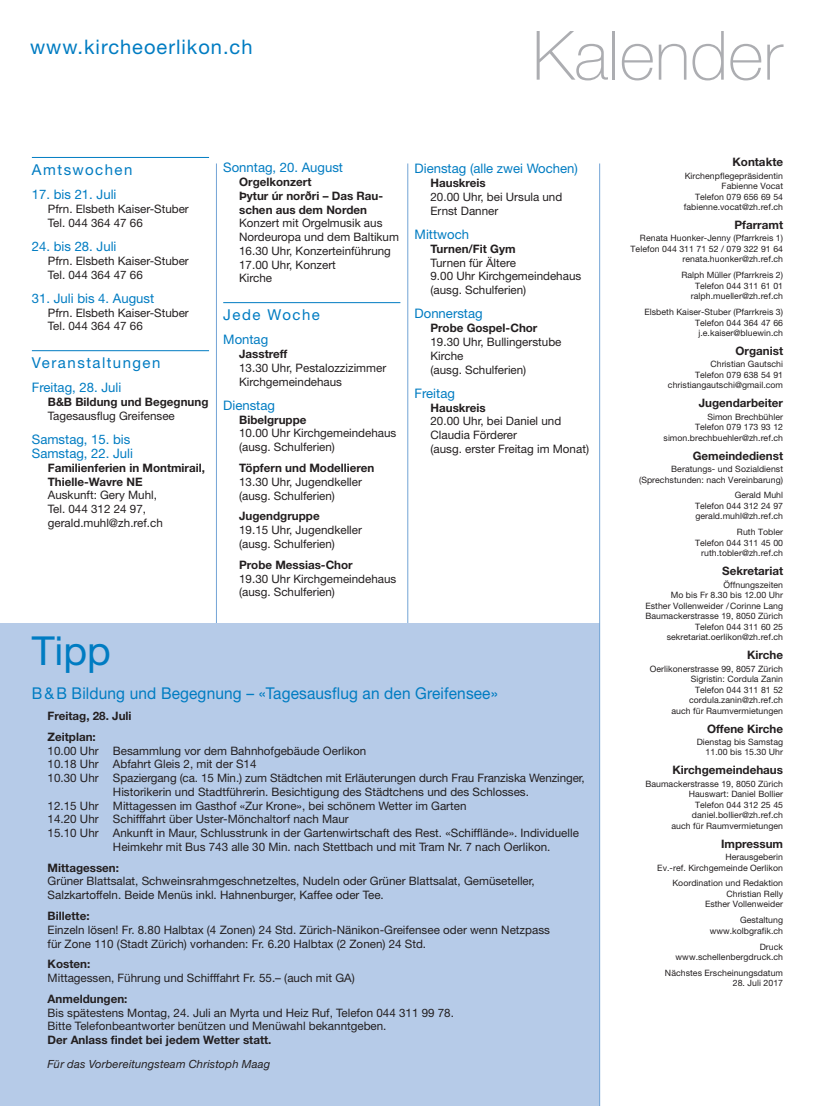
<style>
.page{position:relative;width:815px;height:1106px;background:#fff}
.page>*{position:absolute;margin:0;border:0;box-sizing:border-box;transform-origin:0 0}
.t1{font:100 68.12px "Helvetica Neue LT Std";color:#acadb1}
.t2{font:40px "Helvetica Neue LT Std";color:#007cc2}
.t3{font:20px "Helvetica Neue LT Std";letter-spacing:.05em;color:#007cc2}
.t4{font:16.25px "Helvetica Neue LT Std";letter-spacing:.01em;color:#007cc2;scale:.95 1}
.t5{font:15px "Helvetica Neue LT Std";letter-spacing:.1em;color:#007cc2}
.t6{font:13.12px/13.8px "Helvetica Neue LT Std";color:#007cc2}
.t7{font:11.62px/13.8px "Helvetica Neue LT Std";color:#231f20}
.t8{font:700 11.62px/13.8px "Helvetica Neue LT Std";color:#231f20}
.t9{font:italic 11.25px "Helvetica Neue LT Std";letter-spacing:.015em;color:#231f20}
.t10{font:8.75px/10.5px "Helvetica Neue LT Std";letter-spacing:.005em;color:#231f20;text-align:right}
</style>
<div class="page">
<hr style="left:408px;top:163px;width:1px;height:943px;background:#73a4d6">
<hr style="left:216px;top:163px;width:1px;height:943px;background:#73a4d6">
<hr style="left:32px;top:157px;width:177px;height:1px;background:#007cc2">
<hr style="left:32px;top:350px;width:177px;height:1px;background:#007cc2">
<hr style="left:223px;top:302px;width:177px;height:1px;background:#007cc2">
<div style="left:0;top:623px;width:600px;height:483px;background:#b6cbe8"></div>
<hr style="left:599px;top:163px;width:1px;height:943px;background:#73a4d6">
<h3 class="t3" style="left:30px;top:35px;width:224px">www.kircheoerlikon.ch</h3>
<h1 class="t1" style="left:532px;top:16px;width:252px">Kalender</h1>
<p class="t5" style="left:32px;top:160px;width:102px">Amtswochen</p>
<p class="t6" style="left:32px;top:187px;width:86px">17. bis 21. Juli</p>
<p class="t7" style="left:48px;top:202px;width:143px">Pfrn. Elsbeth Kaiser-Stuber<br>Tel. 044 364 47 66</p>
<p class="t6" style="left:32px;top:239px;width:86px">24. bis 28. Juli</p>
<p class="t7" style="left:48px;top:253px;width:143px">Pfrn. Elsbeth Kaiser-Stuber<br>Tel. 044 364 47 66</p>
<p class="t6" style="left:32px;top:291px;width:124px">31. Juli bis 4. August</p>
<p class="t7" style="left:48px;top:305px;width:143px">Pfrn. Elsbeth Kaiser-Stuber<br>Tel. 044 364 47 66</p>
<p class="t5" style="left:32px;top:354px;width:130px">Veranstaltungen</p>
<p class="t6" style="left:32px;top:380px;width:91px">Freitag, 28. Juli</p>
<p class="t8" style="left:48px;top:395px;width:162px">B&amp;B Bildung und Begegnung</p>
<p class="t7" style="left:48px;top:409px;width:129px">Tagesausflug Greifensee</p>
<p class="t6" style="left:32px;top:432px;width:103px">Samstag, 15. bis<br>Samstag, 22. Juli</p>
<p class="t8" style="left:48px;top:460px;width:159px">Familienferien in Montmirail,<br>Thielle-Wavre NE</p>
<p class="t7" style="left:48px;top:488px;width:117px">Auskunft: Gery Muhl,<br>Tel. 044 312 24 97, gerald.muhl@zh.ref.ch</p>
<p class="t6" style="left:223px;top:161px;width:121px">Sonntag, 20. August</p>
<p class="t8" style="left:239px;top:175px;width:146px">Orgelkonzert<br>Þytur úr norðri – Das Rau&shy;schen aus dem Norden</p>
<p class="t7" style="left:239px;top:216px;width:161px">Konzert mit Orgelmusik aus<br>Nordeuropa und dem Baltikum<br>16.30 Uhr, Konzerteinführung<br>17.00 Uhr, Konzert<br>Kirche</p>
<p class="t5" style="left:223px;top:305px;width:98px">Jede Woche</p>
<p class="t6" style="left:223px;top:332px;width:46px">Montag</p>
<p class="t8" style="left:239px;top:347px;width:50px">Jasstreff</p>
<p class="t7" style="left:239px;top:360px;width:149px">13.30 Uhr, Pestalozzizimmer<br>Kirchgemeindehaus</p>
<p class="t6" style="left:223px;top:398px;width:53px">Dienstag</p>
<p class="t8" style="left:239px;top:412px;width:69px">Bibelgruppe</p>
<p class="t7" style="left:239px;top:426px;width:159px">10.00 Uhr Kirchgemeindehaus (ausg. Schulferien)</p>
<p class="t8" style="left:239px;top:461px;width:137px">Töpfern und Modellieren</p>
<p class="t7" style="left:239px;top:474px;width:124px">13.30 Uhr, Jugendkeller (ausg. Schulferien)</p>
<p class="t8" style="left:239px;top:509px;width:82px">Jugendgruppe</p>
<p class="t7" style="left:239px;top:523px;width:124px">19.15 Uhr, Jugendkeller (ausg. Schulferien)</p>
<p class="t8" style="left:239px;top:557px;width:115px">Probe Messias-Chor</p>
<p class="t7" style="left:239px;top:571px;width:159px">19.30 Uhr Kirchgemeindehaus (ausg. Schulferien)</p>
<p class="t6" style="left:415px;top:162px;width:165px">Dienstag (alle zwei Wochen)</p>
<p class="t8" style="left:431px;top:176px;width:57px">Hauskreis</p>
<p class="t7" style="left:431px;top:190px;width:133px">20.00 Uhr, bei Ursula und<br>Ernst Danner</p>
<p class="t6" style="left:415px;top:227px;width:56px">Mittwoch</p>
<p class="t8" style="left:431px;top:241px;width:87px">Turnen/Fit Gym</p>
<p class="t7" style="left:431px;top:255px;width:152px">Turnen für Ältere<br>9.00 Uhr Kirchgemeindehaus (ausg. Schulferien)</p>
<p class="t6" style="left:415px;top:307px;width:70px">Donnerstag</p>
<p class="t8" style="left:431px;top:321px;width:108px">Probe Gospel-Chor</p>
<p class="t7" style="left:431px;top:335px;width:132px">19.30 Uhr, Bullingerstube<br>Kirche<br>(ausg. Schulferien)</p>
<p class="t6" style="left:415px;top:386px;width:42px">Freitag</p>
<p class="t8" style="left:431px;top:400px;width:57px">Hauskreis</p>
<p class="t7" style="left:431px;top:414px;width:160px">20.00 Uhr, bei Daniel und<br>Claudia Förderer<br>(ausg. erster Freitag im Monat)</p>
<h2 class="t2" style="left:32px;top:627px;width:81px">Tipp</h2>
<h3 class="t4" style="left:32px;top:683px;width:492px">B&amp;B Bildung und Begegnung – «Tagesausflug an den Greifensee»</h3>
<p class="t8" style="left:48px;top:705px;width:85px;line-height:20.9px">Freitag, 28. Juli<br>Zeitplan:</p>
<p class="t7" style="left:48px;top:743px;width:320px">10.00 Uhr Besammlung vor dem Bahnhofgebäude Oerlikon</p>
<p class="t7" style="left:48px;top:757px;width:210px">10.18 Uhr Abfahrt Gleis 2, mit der S14</p>
<p class="t7" style="left:48px;top:771px;width:539px">10.30 Uhr Spaziergang (ca. 15 Min.) zum Städtchen mit Erläuterungen durch Frau Franziska Wenzinger,</p>
<p class="t7" style="left:113px;top:784px;width:418px">Historikerin und Stadtführerin. Besichtigung des Städtchens und des Schlosses.</p>
<p class="t7" style="left:48px;top:798px;width:420px">12.15 Uhr Mittagessen im Gasthof «Zur Krone», bei schönem Wetter im Garten</p>
<p class="t7" style="left:48px;top:812px;width:303px">14.20 Uhr Schifffahrt über Uster-Mönchaltorf nach Maur</p>
<p class="t7" style="left:48px;top:826px;width:533px">15.10 Uhr Ankunft in Maur, Schlusstrunk in der Gartenwirtschaft des Rest. «Schifflände». Individuelle</p>
<p class="t7" style="left:113px;top:839px;width:439px">Heimkehr mit Bus 743 alle 30 Min. nach Stettbach und mit Tram Nr. 7 nach Oerlikon.</p>
<p class="t8" style="left:48px;top:860px;width:73px">Mittagessen:</p>
<p class="t7" style="left:48px;top:874px;width:489px">Grüner Blattsalat, Schweinsrahmgeschnetzeltes, Nudeln oder Grüner Blattsalat, Gemüseteller,<br>Salzkartoffeln. Beide Menüs inkl. Hahnenburger, Kaffee oder Tee.</p>
<p class="t8" style="left:48px;top:908px;width:43px">Billette:</p>
<p class="t7" style="left:48px;top:922px;width:504px">Einzeln lösen! Fr. 8.80 Halbtax (4 Zonen) 24 Std. Zürich-Nänikon-Greifensee oder wenn Netzpass für Zone 110 (Stadt Zürich) vorhanden: Fr. 6.20 Halbtax (2 Zonen) 24 Std.</p>
<p class="t8" style="left:48px;top:957px;width:44px">Kosten:</p>
<p class="t7" style="left:48px;top:971px;width:309px">Mittagessen, Führung und Schifffahrt Fr. 55.– (auch mit GA)</p>
<p class="t8" style="left:48px;top:991px;width:81px">Anmeldungen:</p>
<p class="t7" style="left:48px;top:1005px;width:408px">Bis spätestens Montag, 24. Juli an Myrta und Heiz Ruf, Telefon 044 311 99 78.<br>Bitte Telefonbeantworter benützen und Menüwahl bekanntgeben.</p>
<p class="t8" style="left:48px;top:1033px;width:225px">Der Anlass findet bei jedem Wetter statt.</p>
<p class="t9" style="left:48px;top:1056px;width:224px">Für das Vorbereitungsteam Christoph Maag</p>
<p class="t8" style="left:732px;top:155px;width:52px">Kontakte</p>
<p class="t10" style="left:684px;top:170px;width:101px">Kirchenpflegepräsidentin<br>Fabienne Vocat<br>Telefon 079 656 69 54 fabienne.vocat@zh.ref.ch</p>
<p class="t8" style="left:734px;top:218px;width:50px">Pfarramt</p>
<p class="t10" style="left:631px;top:233px;width:154px">Renata Huonker-Jenny (Pfarrkreis 1)<br>Telefon 044 311 71 52 / 079 322 91 64 renata.huonker@zh.ref.ch</p>
<p class="t10" style="left:681px;top:270px;width:103px">Ralph Müller (Pfarrkreis 2)<br>Telefon 044 311 61 01 ralph.mueller@zh.ref.ch</p>
<p class="t10" style="left:644px;top:306px;width:140px">Elsbeth Kaiser-Stuber (Pfarrkreis 3)<br>Telefon 044 364 47 66 j.e.kaiser@bluewin.ch</p>
<p class="t8" style="left:736px;top:344px;width:49px">Organist</p>
<p class="t10" style="left:668px;top:359px;width:117px">Christian Gautschi<br>Telefon 079 638 54 91 christiangautschi@gmail.com</p>
<p class="t8" style="left:699px;top:396px;width:86px">Jugendarbeiter</p>
<p class="t10" style="left:664px;top:411px;width:121px">Simon Brechbühler<br>Telefon 079 173 93 12 simon.brechbuehler@zh.ref.ch</p>
<p class="t8" style="left:693px;top:448px;width:92px">Gemeindedienst</p>
<p class="t10" style="left:639px;top:463px;width:146px">Beratungs- und Sozialdienst (Sprechstunden: nach Vereinbarung)</p>
<p class="t10" style="left:695px;top:490px;width:90px;text-align:justify;text-indent:40px">Gerald Muhl Telefon 044 312 24 97 gerald.muhl@zh.ref.ch</p>
<p class="t10" style="left:695px;top:527px;width:90px">Ruth Tobler<br>Telefon 044 311 45 00 ruth.tobler@zh.ref.ch</p>
<p class="t8" style="left:722px;top:564px;width:62px">Sekretariat</p>
<p class="t10" style="left:645px;top:579px;width:139px">Öffnungszeiten<br>Mo bis Fr 8.30 bis 12.00 Uhr<br>Esther Vollenweider /Corinne Lang<br>Baumackerstrasse 19, 8050 Zürich<br>Telefon 044 311 60 25 sekretariat.oerlikon@zh.ref.ch</p>
<p class="t8" style="left:747px;top:648px;width:37px">Kirche</p>
<p class="t10" style="left:650px;top:663px;width:135px">Oerlikonerstrasse 99, 8057 Zürich<br>Sigristin: Cordula Zanin<br>Telefon 044 311 81 52 cordula.zanin@zh.ref.ch<br>auch für Raumvermietungen</p>
<p class="t8" style="left:707px;top:721px;width:77px">Offene Kirche</p>
<p class="t10" style="left:697px;top:736px;width:88px">Dienstag bis Samstag<br>11.00 bis 15.30 Uhr</p>
<p class="t8" style="left:672px;top:763px;width:112px">Kirchgemeindehaus</p>
<p class="t10" style="left:645px;top:778px;width:139px">Baumackerstrasse 19, 8050 Zürich<br>Hauswart: Daniel Bollier<br>Telefon 044 312 25 45 daniel.bollier@zh.ref.ch<br>auch für Raumvermietungen</p>
<p class="t8" style="left:721px;top:836px;width:63px">Impressum</p>
<p class="t10" style="left:657px;top:851px;width:127px">Herausgeberin<br>Ev.-ref. Kirchgemeinde Oerlikon</p>
<p class="t10" style="left:672px;top:878px;width:112px">Koordination und Redaktion<br>Christian Relly<br>Esther Vollenweider</p>
<p class="t10" style="left:710px;top:914px;width:75px">Gestaltung www.kolbgrafik.ch</p>
<p class="t10" style="left:676px;top:941px;width:109px">Druck www.schellenbergdruck.ch</p>
<p class="t10" style="left:665px;top:967px;width:120px">Nächstes Erscheinungsdatum</p>
<p class="t10" style="left:733px;top:977px;width:52px">28. Juli 2017</p>
</div>
